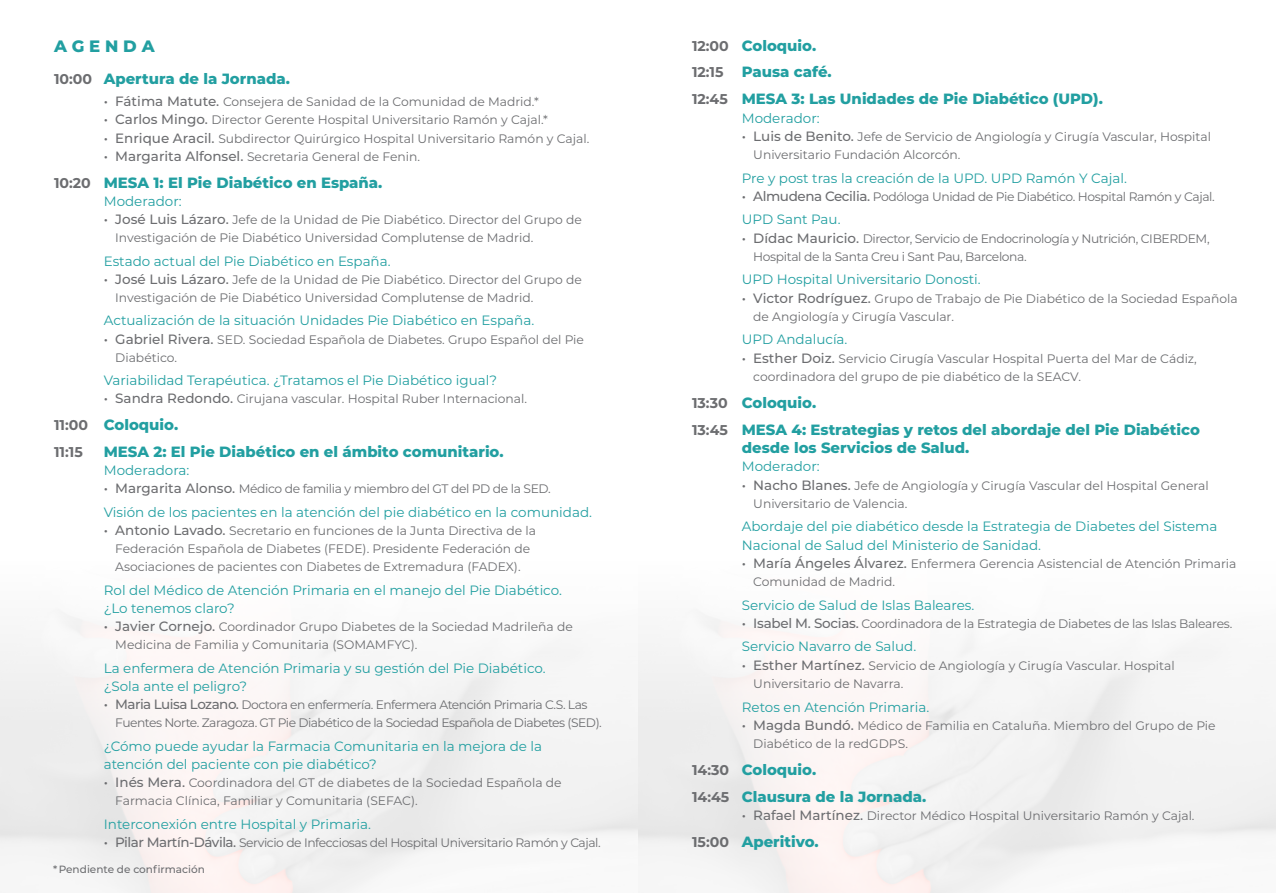
<style>
.page{position:relative;width:1276px;height:893px;background:#fff}
.page>*{position:absolute;margin:0;border:0;box-sizing:border-box;transform-origin:0 0}
.Hora{font:800 16.5px "Montserrat";color:#229fa1}
.Hora-2{font:800 14.85px/18.3px "Montserrat";color:#229fa1}
.Hora-3{font:700 14.1px "Montserrat";color:#6c6d70}
.Hora-4{font:13.5px/18.1px "Montserrat";color:#229fa1}
.t1{font:12.3px/18.3px "Montserrat";color:#6c6d70}
.t2{font:12.3px/18.3px "Montserrat";letter-spacing:-.03em;color:#6c6d70}
.t3{font:12.3px/18.1px "Montserrat";letter-spacing:-.04em;color:#6c6d70}
.t4{font:12.3px "Montserrat";letter-spacing:-.035em;color:#6c6d70}
.t5{font:12.3px "Montserrat";letter-spacing:-.02em;color:#6c6d70}
.Ponente{font:500 10.5px "Montserrat";color:#6c6d70}
.s1{font-weight:700;font-size:14.1px;color:#6c6d70}
.s2{font-weight:500;font-size:13.5px}
</style>
<div class="page">
<p class="Hora" style="left:54px;top:34px;width:102px">A G E N D A</p>
<p class="Hora-2" style="left:54px;top:69px;width:238px"><span class="s1">10:00</span> Apertura de la Jornada.</p>
<p class="t1" style="left:104px;top:92px;width:436px"><span class="s2">• Fátima Matute.</span> Consejera de Sanidad de la Comunidad de Madrid.*</p>
<p class="t1" style="left:104px;top:111px;width:446px"><span class="s2">• Carlos Mingo.</span> Director Gerente Hospital Universitario Ramón y Cajal.*</p>
<p class="t1" style="left:104px;top:129px;width:487px"><span class="s2">• Enrique Aracil.</span> Subdirector Quirúrgico Hospital Universitario Ramón y Cajal.</p>
<p class="t1" style="left:104px;top:147px;width:318px"><span class="s2">• Margarita Alfonsel.</span> Secretaria General de Fenin.</p>
<p class="Hora-2" style="left:54px;top:172px;width:330px"><span class="s1">10:20</span> MESA 1: El Pie Diabético en España.</p>
<p class="Hora-4" style="left:104px;top:192px;width:79px">Moderador:</p>
<p class="t1" style="left:115px;top:210px;width:468px;text-indent:-11px"><span class="s2">• José Luis Lázaro.</span> Jefe de la Unidad de Pie Diabético. Director del Grupo de<br>Investigación de Pie Diabético Universidad Complutense de Madrid.</p>
<p class="Hora-4" style="left:104px;top:251px;width:288px">Estado actual del Pie Diabético en España.</p>
<p class="t1" style="left:115px;top:270px;width:468px;text-indent:-11px"><span class="s2">• José Luis Lázaro.</span> Jefe de la Unidad de Pie Diabético. Director del Grupo de<br>Investigación de Pie Diabético Universidad Complutense de Madrid.</p>
<p class="Hora-4" style="left:104px;top:311px;width:432px">Actualización de la situación Unidades Pie Diabético en España.</p>
<p class="t1" style="left:115px;top:330px;width:470px;text-indent:-11px"><span class="s2">• Gabriel Rivera.</span> SED. Sociedad Española de Diabetes. Grupo Español del Pie<br>Diabético.</p>
<p class="Hora-4" style="left:104px;top:371px;width:395px">Variabilidad Terapéutica. ¿Tratamos el Pie Diabético igual?</p>
<p class="t1" style="left:104px;top:389px;width:425px"><span class="s2">• Sandra Redondo.</span> Cirujana vascular. Hospital Ruber Internacional.</p>
<p class="Hora-2" style="left:54px;top:415px;width:126px"><span class="s1">11:00</span> Coloquio.</p>
<p class="Hora-3" style="left:54px;top:442px;width:30px">11:15</p>
<p class="Hora-2" style="left:104px;top:442px;width:401px">MESA 2: El Pie Diabético en el ámbito comunitario.</p>
<p class="Hora-4" style="left:104px;top:461px;width:87px">Moderadora:</p>
<p class="t2" style="left:104px;top:479px;width:448px"><span class="s2">• Margarita Alonso.</span> Médico de familia y miembro del GT del PD de la SED.</p>
<p class="Hora-4" style="left:104px;top:502px;width:490px">Visión de los pacientes en la atención del pie diabético en la comunidad.</p>
<p class="t1" style="left:104px;top:521px;width:434px;text-align:center"><span class="s2">• Antonio Lavado.</span> Secretario en funciones de la Junta Directiva de la<br>Federación Española de Diabetes (FEDE). Presidente Federación de<br>Asociaciones de pacientes con Diabetes de Extremadura (FADEX).</p>
<p class="Hora-4" style="left:104px;top:580px;width:460px">Rol del Médico de Atención Primaria en el manejo del Pie Diabético. ¿Lo tenemos claro?</p>
<p class="t1" style="left:115px;top:617px;width:459px;text-indent:-11px"><span class="s2">• Javier Cornejo.</span> Coordinador Grupo Diabetes de la Sociedad Madrileña de<br>Medicina de Familia y Comunitaria (SOMAMFYC).</p>
<p class="Hora-4" style="left:104px;top:658px;width:443px">La enfermera de Atención Primaria y su gestión del Pie Diabético. ¿Sola ante el peligro?</p>
<p class="t3" style="left:115px;top:695px;width:488px;text-indent:-11px"><span class="s2">• Maria Luisa Lozano.</span> Doctora en enfermería. Enfermera Atención Primaria C.S. Las<br>Fuentes Norte. Zaragoza. GT Pie Diabético de la Sociedad Española de Diabetes (SED).</p>
<p class="Hora-4" style="left:104px;top:736px;width:440px">¿Cómo puede ayudar la Farmacia Comunitaria en la mejora de la atención del paciente con pie diabético?</p>
<p class="t1" style="left:115px;top:773px;width:448px;text-indent:-11px"><span class="s2">• Inés Mera.</span> Coordinadora del GT de diabetes de la Sociedad Española de<br>Farmacia Clínica, Familiar y Comunitaria (SEFAC).</p>
<p class="Hora-4" style="left:104px;top:814px;width:269px">Interconexión entre Hospital y Primaria.</p>
<p class="t4" style="left:104px;top:834px;width:498px"><span class="s2">• Pilar Martín-Dávila.</span> Servicio de Infecciosas del Hospital Universitario Ramón y Cajal.</p>
<p class="Ponente" style="left:53px;top:862px;width:153px">* Pendiente de confirmación</p>
<p class="Hora-2" style="left:692px;top:35px;width:126px"><span class="s1">12:00</span> Coloquio.</p>
<p class="Hora-2" style="left:692px;top:62px;width:141px"><span class="s1">12:15</span> Pausa café.</p>
<p class="Hora-2" style="left:692px;top:89px;width:412px"><span class="s1">12:45</span> MESA 3: Las Unidades de Pie Diabético (UPD).</p>
<p class="Hora-4" style="left:742px;top:108px;width:79px">Moderador:</p>
<p class="t1" style="left:753px;top:127px;width:459px;text-indent:-11px"><span class="s2">• Luis de Benito.</span> Jefe de Servicio de Angiología y Cirugía Vascular, Hospital<br>Universitario Fundación Alcorcón.</p>
<p class="Hora-4" style="left:742px;top:168px;width:386px">Pre y post tras la creación de la UPD. UPD Ramón Y Cajal.</p>
<p class="t2" style="left:742px;top:187px;width:474px"><span class="s2">• Almudena Cecilia.</span> Podóloga Unidad de Pie Diabético. Hospital Ramón y Cajal.</p>
<p class="Hora-4" style="left:742px;top:210px;width:100px">UPD Sant Pau.</p>
<p class="t2" style="left:753px;top:229px;width:458px;text-indent:-11px"><span class="s2">• Dídac Mauricio.</span> Director, Servicio de Endocrinología y Nutrición, CIBERDEM,<br>Hospital de la Santa Creu i Sant Pau, Barcelona.</p>
<p class="Hora-4" style="left:742px;top:270px;width:240px">UPD Hospital Universitario Donosti.</p>
<p class="t1" style="left:753px;top:289px;width:486px;text-indent:-11px"><span class="s2">• Victor Rodríguez.</span> Grupo de Trabajo de Pie Diabético de la Sociedad Española de Angiología y Cirugía Vascular.</p>
<p class="Hora-4" style="left:742px;top:330px;width:107px">UPD Andalucía.</p>
<p class="t1" style="left:753px;top:349px;width:445px;text-indent:-11px"><span class="s2">• Esther Doiz.</span> Servicio Cirugía Vascular Hospital Puerta del Mar de Cádiz, coordinadora del grupo de pie diabético de la SEACV.</p>
<p class="Hora-2" style="left:692px;top:393px;width:126px"><span class="s1">13:30</span> Coloquio.</p>
<p class="Hora-2" style="left:742px;top:419px;width:459px;text-indent:-50px"><span class="s1">13:45</span> MESA 4: Estrategias y retos del abordaje del Pie Diabético desde los Servicios de Salud.</p>
<p class="Hora-4" style="left:742px;top:457px;width:79px">Moderador:</p>
<p class="t1" style="left:753px;top:476px;width:457px;text-indent:-11px"><span class="s2">• Nacho Blanes.</span> Jefe de Angiología y Cirugía Vascular del Hospital General<br>Universitario de Valencia.</p>
<p class="Hora-4" style="left:742px;top:517px;width:477px">Abordaje del pie diabético desde la Estrategia de Diabetes del Sistema<br>Nacional de Salud del Ministerio de Sanidad.</p>
<p class="t1" style="left:753px;top:554px;width:485px;text-indent:-11px"><span class="s2">• María Ángeles Álvarez.</span> Enfermera Gerencia Asistencial de Atención Primaria<br>Comunidad de Madrid.</p>
<p class="Hora-4" style="left:742px;top:595px;width:234px">Servicio de Salud de Islas Baleares.</p>
<p class="t5" style="left:742px;top:615px;width:492px"><span class="s2">• Isabel M. Socias.</span> Coordinadora de la Estrategia de Diabetes de las Islas Baleares.</p>
<p class="Hora-4" style="left:742px;top:637px;width:176px">Servicio Navarro de Salud.</p>
<p class="t1" style="left:753px;top:656px;width:423px;text-indent:-11px"><span class="s2">• Esther Martínez.</span> Servicio de Angiología y Cirugía Vascular. Hospital<br>Universitario de Navarra.</p>
<p class="Hora-4" style="left:742px;top:697px;width:189px">Retos en Atención Primaria.</p>
<p class="t1" style="left:753px;top:716px;width:464px;text-indent:-11px"><span class="s2">• Magda Bundó.</span> Médico de Familia en Cataluña. Miembro del Grupo de Pie<br>Diabético de la redGDPS.</p>
<p class="Hora-2" style="left:692px;top:760px;width:126px"><span class="s1">14:30</span> Coloquio.</p>
<p class="Hora-2" style="left:692px;top:786px;width:236px"><span class="s1">14:45</span> Clausura de la Jornada.</p>
<p class="t1" style="left:742px;top:806px;width:454px"><span class="s2">• Rafael Martínez.</span> Director Médico Hospital Universitario Ramón y Cajal.</p>
<p class="Hora-2" style="left:692px;top:832px;width:128px"><span class="s1">15:00</span> Aperitivo.</p>
</div>
